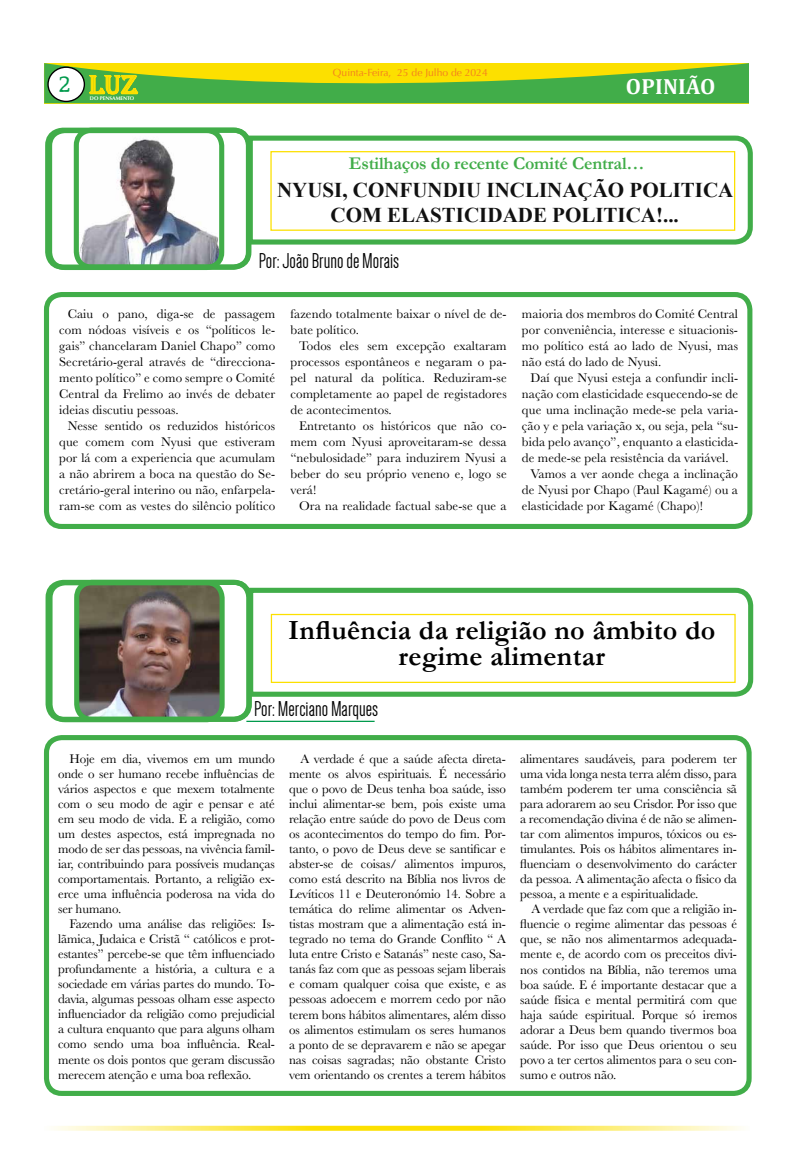
<style>
.page{position:relative;width:794px;height:1163px;background:#fff}
.page>*{position:absolute;margin:0;border:0;box-sizing:border-box;transform-origin:0 0}
.t1{font:700 28px/26px "Garamond";letter-spacing:.01em;color:#000;text-align:center}
.t2{font:27.5px "Algerian";color:#fce000}
.t3{font:22.1px "Dense";color:#000}
.t4{font:700 22px "Cambria";letter-spacing:.01em;color:#fff}
.t5{font:700 21px/25px "Times New Roman";color:#111;text-align:center}
.t6{font:21px "Antihistory";color:#009a4c}
.t7{font:700 18px "Garamond";letter-spacing:-.01em;color:#41ad49}
.t8{font:13px/15px "Baskerville";letter-spacing:.005em;color:#000;text-align:justify}
.t9{font:10.3px "Optima";color:#f47b20}
.t10{font:700 5.3px "Optima";color:#fff}
</style>
<div class="page">
<svg style="left:44px;top:63px;width:705px;height:41px;background:#8bc133"></svg>
<svg style="left:54px;top:1125px;width:687px;height:5px;background:#fced75"></svg>
<svg style="left:247px;top:133px;width:506px;height:114px"></svg>
<img style="left:76px;top:134px;width:147px;height:129px">
<div style="left:270px;top:151px;width:465px;height:80px;border:1px solid #fce000"></div>
<div style="left:74px;top:128px;width:177px;height:141px;border:5px solid #41ad49;border-radius:15px"></div>
<div style="left:47px;top:128px;width:177px;height:142px;border:5px solid #41ad49;border-radius:15px"></div>
<div style="left:44px;top:292px;width:708px;height:237px;border:5px solid #41ad49;border-radius:15px"></div>
<div style="left:44px;top:735px;width:707px;height:360px;border:5px solid #41ad49;border-radius:15px"></div>
<img style="left:80px;top:586px;width:139px;height:129px">
<div style="left:47px;top:580px;width:178px;height:142px;border:5px solid #41ad49;border-radius:15px"></div>
<div style="left:74px;top:579px;width:177px;height:142px;border:5px solid #41ad49;border-radius:15px"></div>
<svg style="left:246px;top:585px;width:508px;height:114px"></svg>
<hr style="left:246px;top:720px;width:128px;height:2px;background:#009a4c">
<h3 class="t6" style="left:58px;top:72px;width:13px">2</h3>
<h2 class="t2" style="left:89px;top:69px;width:51px">Luz</h2>
<p class="t10" style="left:90px;top:95px;width:46px">DO PENSAMENTO</p>
<p class="t9" style="left:333px;top:67px;width:156px">Quinta-Feira, 25 de Julho de 2024</p>
<h3 class="t4" style="left:626px;top:71px;width:91px">OPINIÃO</h3>
<h3 class="t7" style="left:349px;top:151px;width:297px">Estilhaços do recente Comité Central…</h3>
<h3 class="t5" style="left:277px;top:177px;width:458px">NYUSI, CONFUNDIU INCLINAÇÃO POLITICA<br>COM ELASTICIDADE POLITICA!...</h3>
<h3 class="t3" style="left:259px;top:250px;width:142px">Por: João Bruno de Morais</h3>
<p class="t8" style="left:59px;top:306px;width:218px;line-height:16px;text-indent:9px">Caiu o pano, diga-se de passagem com nódoas visíveis e os “políticos le&shy;gais” chancelaram Daniel Chapo” como Secretário-geral através de “direcciona&shy;mento político” e como sempre o Comité Central da Frelimo ao invés de debater ideias discutiu pessoas.</p>
<p class="t8" style="left:59px;top:418px;width:218px;line-height:16px;text-indent:9px">Nesse sentido os reduzidos históricos que comem com Nyusi que estiveram por lá com a experiencia que acumulam a não abrirem a boca na questão do Se&shy;cretário-geral interino ou não, enfarpela&shy;ram-se com as vestes do silêncio político</p>
<p class="t8" style="left:290px;top:306px;width:218px;line-height:16px">fazendo totalmente baixar o nível de de&shy;bate político.</p>
<p class="t8" style="left:290px;top:338px;width:218px;line-height:16px;text-indent:9px">Todos eles sem excepção exaltaram processos espontâneos e negaram o pa&shy;pel natural da política. Reduziram-se completamente ao papel de registadores de acontecimentos.</p>
<p class="t8" style="left:290px;top:418px;width:218px;line-height:16px;text-indent:9px">Entretanto os históricos que não co&shy;mem com Nyusi aproveitaram-se dessa “nebulosidade” para induzirem Nyusi a beber do seu próprio veneno e, logo se verá!</p>
<p class="t8" style="left:299px;top:498px;width:209px">Ora na realidade factual sabe-se que a</p>
<p class="t8" style="left:522px;top:306px;width:218px;line-height:16px">maioria dos membros do Comité Central por conveniência, interesse e situacionis&shy;mo político está ao lado de Nyusi, mas não está do lado de Nyusi.</p>
<p class="t8" style="left:530px;top:370px;width:209px">Daí que Nyusi esteja a confundir incli-</p>
<p class="t8" style="left:522px;top:386px;width:218px">nação com elasticidade esquecendo-se de</p>
<p class="t8" style="left:522px;top:402px;width:218px">que uma inclinação mede-se pela varia-</p>
<p class="t8" style="left:522px;top:418px;width:218px">ção y e pela variação x, ou seja, pela “su-</p>
<p class="t8" style="left:522px;top:434px;width:218px">bida pelo avanço”, enquanto a elasticida-</p>
<p class="t8" style="left:522px;top:450px;width:208px">de mede-se pela resistência da variável.</p>
<p class="t8" style="left:530px;top:466px;width:209px">Vamos a ver aonde chega a inclinação</p>
<p class="t8" style="left:522px;top:482px;width:218px">de Nyusi por Chapo (Paul Kagamé) ou a</p>
<p class="t8" style="left:522px;top:498px;width:182px">elasticidade por Kagamé (Chapo)!</p>
<h1 class="t1" style="left:288px;top:617px;width:429px">Influência da religião no âmbito do regime alimentar</h1>
<h3 class="t3" style="left:254px;top:697px;width:125px">Por: Merciano Marques</h3>
<p class="t8" style="left:58px;top:751px;width:218px;text-indent:11px">Hoje em dia, vivemos em um mundo onde o ser humano recebe influências de vários aspectos e que mexem totalmente com o seu modo de agir e pensar e até em seu modo de vida. E a religião, como um destes aspectos, está impregnada no modo de ser das pessoas, na vivência famil&shy;iar, contribuindo para possíveis mudanças comportamentais. Portanto, a religião ex&shy;erce uma influência poderosa na vida do ser humano.</p>
<p class="t8" style="left:58px;top:916px;width:218px;text-indent:11px">Fazendo uma análise das religiões: Is&shy;lãmica, Judaica e Cristã “ católicos e prot&shy;estantes” percebe-se que têm influenciado profundamente a história, a cultura e a sociedade em várias partes do mundo. To&shy;davia, algumas pessoas olham esse aspecto influenciador da religião como prejudicial a cultura enquanto que para alguns olham como sendo uma boa influência. Real&shy;mente os dois pontos que geram discussão merecem atenção e uma boa reflexão.</p>
<p class="t8" style="left:289px;top:751px;width:218px;text-indent:11px">A verdade é que a saúde afecta direta&shy;mente os alvos espirituais. É necessário que o povo de Deus tenha boa saúde, isso inclui alimentar-se bem, pois existe uma relação entre saúde do povo de Deus com os acontecimentos do tempo do fim. Por&shy;tanto, o povo de Deus deve se santificar e abster-se de coisas/ alimentos impuros, como está descrito na Bíblia nos livros de Levíticos 11 e Deuteronómio 14. Sobre a temática do relime alimentar os Adven&shy;tistas mostram que a alimentação está in&shy;tegrado no tema do Grande Conflito “ A luta entre Cristo e Satanás” neste caso, Sa&shy;tanás faz com que as pessoas sejam liberais e comam qualquer coisa que existe, e as pessoas adoecem e morrem cedo por não terem bons hábitos alimentares, além disso os alimentos estimulam os seres humanos a ponto de se depravarem e não se apegar nas coisas sagradas; não obstante Cristo vem orientando os crentes a terem hábitos</p>
<p class="t8" style="left:520px;top:751px;width:218px">alimentares saudáveis, para poderem ter uma vida longa nesta terra além disso, para também poderem ter uma consciência sã para adorarem ao seu Crisdor. Por isso que a recomendação divina é de não se alimen&shy;tar com alimentos impuros, tóxicos ou es&shy;timulantes. Pois os hábitos alimentares in&shy;fluenciam o desenvolvimento do carácter da pessoa. A alimentação afecta o físico da pessoa, a mente e a espiritualidade.</p>
<p class="t8" style="left:520px;top:901px;width:218px;text-indent:11px">A verdade que faz com que a religião in&shy;fluencie o regime alimentar das pessoas é que, se não nos alimentarmos adequada&shy;mente e, de acordo com os preceitos divi&shy;nos contidos na Bíblia, não teremos uma boa saúde. E é importante destacar que a saúde física e mental permitirá com que haja saúde espiritual. Porque só iremos adorar a Deus bem quando tivermos boa saúde. Por isso que Deus orientou o seu povo a ter certos alimentos para o seu con&shy;sumo e outros não.</p>
</div>
